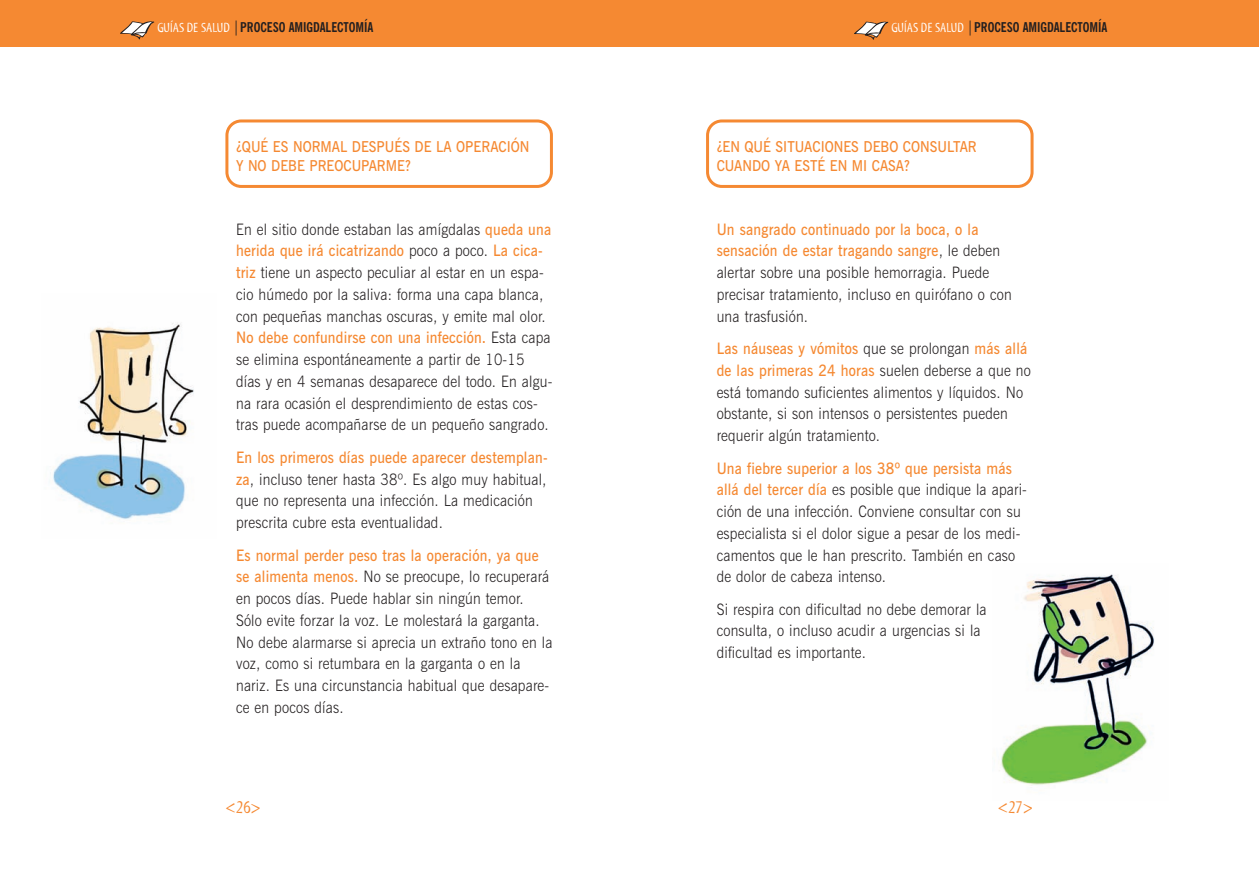
<style>
.page{position:relative;width:1259px;height:893px;background:#fff}
.page>*{position:absolute;margin:0;border:0;box-sizing:border-box;transform-origin:0 0}
.t1{font:18px "Myriad Tilt";color:#f58932}
.t2{font:300 15.75px/21.8px "News Gothic BT";letter-spacing:.015em;color:#231f20;scale:.9 1}
.t3{font:600 15px/19.5px "News Gothic BT";color:#f58932;scale:.9 1}
.t4{font:700 condensed 13.5px "News Gothic BT";color:#231f20}
.s1{font-family:"Myriad Tilt";font-weight:400;font-stretch:normal;color:#fff}
.s2{font-weight:400;font-size:15px}
.s3{font-weight:600;color:#f58932}
</style>
<div class="page">
<img style="left:999px;top:574px;width:155px;height:212px">
<div style="left:628px;top:0;width:631px;height:46px;background:#f58932"></div>
<svg style="left:854px;top:21px;width:34px;height:19px"></svg>
<div style="left:0;top:0;width:629px;height:46px;background:#f58932"></div>
<svg style="left:120px;top:21px;width:34px;height:18px"></svg>
<svg style="left:706px;top:119px;width:327px;height:69px"></svg>
<svg style="left:225px;top:119px;width:328px;height:69px"></svg>
<img style="left:50px;top:323px;width:144px;height:197px">
<p class="t4" style="left:157px;top:22px;width:217px"><span class="s1">GUÍAS DE SALUD</span> <span class="s2">|</span>PROCESO AMIGDALECTOMÍA</p>
<p class="t4" style="left:891px;top:22px;width:217px"><span class="s1">GUÍAS DE SALUD</span> <span class="s2">|</span>PROCESO AMIGDALECTOMÍA</p>
<p class="t3" style="left:236px;top:138px;width:328px">¿QUÉ ES NORMAL DESPUÉS DE LA OPERACIÓN<br>Y NO DEBE PREOCUPARME?</p>
<p class="t3" style="left:716px;top:138px;width:290px">¿EN QUÉ SITUACIONES DEBO CONSULTAR<br>CUANDO YA ESTÉ EN MI CASA?</p>
<p class="t2" style="left:236px;top:220px;width:353px">En el sitio donde estaban las amígdalas <span class="s3">queda una herida que irá cicatrizando</span> poco a poco. <span class="s3">La cica&shy;triz</span> tiene un aspecto peculiar al estar en un espa&shy;cio húmedo por la saliva: forma una capa blanca, con pequeñas manchas oscuras, y emite mal olor.<br><span class="s3">No debe confundirse con una infección.</span> Esta capa se elimina espontáneamente a partir de 10-15 días y en 4 semanas desaparece del todo. En algu&shy;na rara ocasión el desprendimiento de estas cos&shy;tras puede acompañarse de un pequeño sangrado.</p>
<p class="t2" style="left:236px;top:448px;width:348px"><span class="s3">En los primeros días puede aparecer destemplan&shy;za</span>, incluso tener hasta 38º. Es algo muy habitual, que no representa una infección. La medicación prescrita cubre esta eventualidad.</p>
<p class="t2" style="left:236px;top:545px;width:353px"><span class="s3">Es normal perder peso tras la operación, ya que se alimenta menos.</span> No se preocupe, lo recuperará en pocos días. Puede hablar sin ningún temor.<br>Sólo evite forzar la voz. Le molestará la garganta.<br>No debe alarmarse si aprecia un extraño tono en la voz, como si retumbara en la garganta o en la nariz. Es una circunstancia habitual que desapare&shy;ce en pocos días.</p>
<p class="t2" style="left:716px;top:220px;width:329px"><span class="s3">Un sangrado continuado por la boca, o la sensación de estar tragando sangre</span>, le deben alertar sobre una posible hemorragia. Puede precisar tratamiento, incluso en quirófano o con una trasfusión.</p>
<p class="t2" style="left:716px;top:339px;width:350px"><span class="s3">Las náuseas y vómitos</span> que se prolongan <span class="s3">más allá de las primeras 24 horas</span> suelen deberse a que no está tomando suficientes alimentos y líquidos. No obstante, si son intensos o persistentes pueden requerir algún tratamiento.</p>
<p class="t2" style="left:716px;top:458px;width:346px"><span class="s3">Una fiebre superior a los 38º que persista más allá del tercer día</span> es posible que indique la apari&shy;ción de una infección. Conviene consultar con su especialista si el dolor sigue a pesar de los medi&shy;camentos que le han prescrito. También en caso de dolor de cabeza intenso.</p>
<p class="t2" style="left:716px;top:600px;width:301px">Si respira con dificultad no debe demorar la consulta, o incluso acudir a urgencias si la dificultad es importante.</p>
<p class="t1" style="left:225px;top:801px;width:37px">&lt;26&gt;</p>
<p class="t1" style="left:997px;top:801px;width:37px">&lt;27&gt;</p>
</div>
